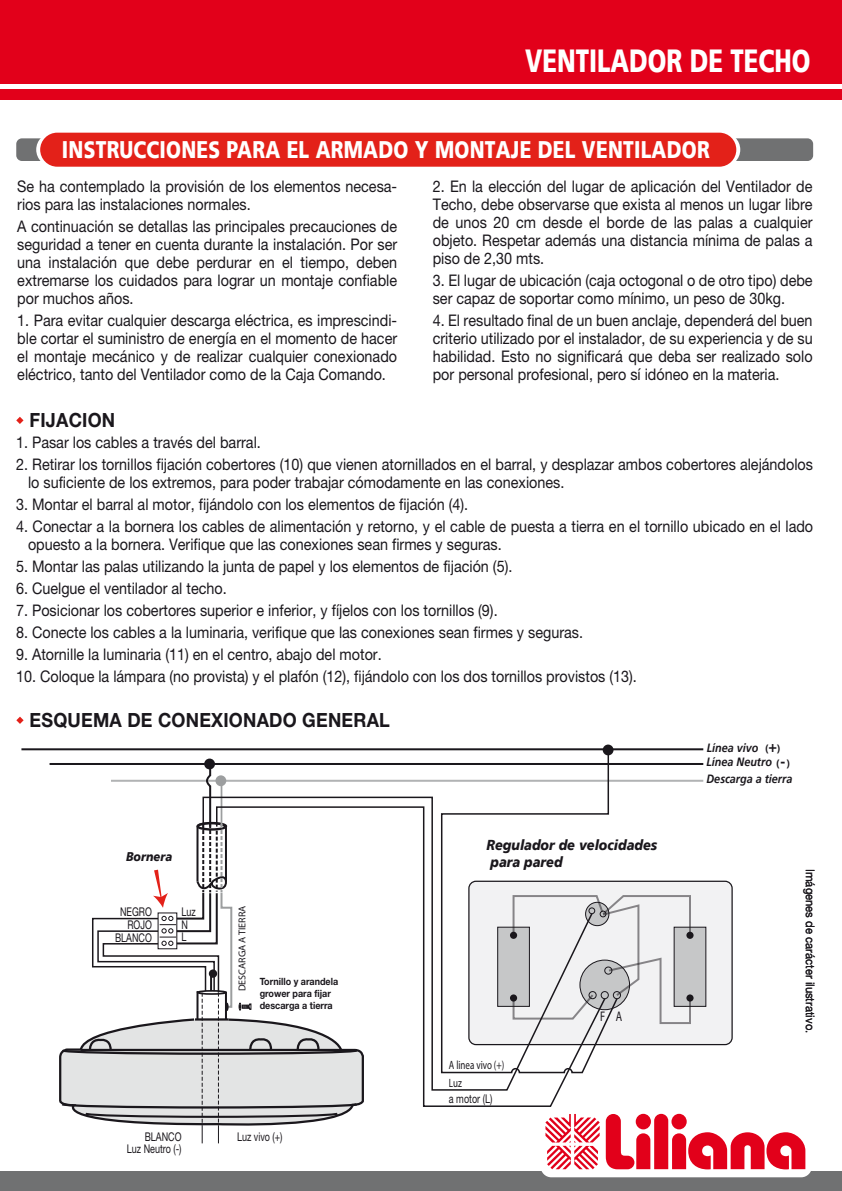
<style>
.page{position:relative;width:842px;height:1191px;background:#fff}
.page>*{position:absolute;margin:0;border:0;box-sizing:border-box;transform-origin:0 0}
.t1{font:900 32px "Frutiger 75";color:#fff;scale:.75 1}
.t2{font:900 24px "Frutiger 75";letter-spacing:.01em;color:#fff;scale:.8 1}
.t3{font:700 19.6px "Helvetica Neue";letter-spacing:.01em;color:#1a171c;scale:.92 1}
.t4{font:16px/18px "Helvetica Neue";color:#1a171c;scale:.9 1}
.t5{font:italic 900 14.4px/16px "Frutiger 76";color:#1a171c;scale:.89 1}
.t6{font:14px "Myriad Pro";color:#1a171c;scale:.75 1}
.t7{font:italic 900 12.6px "Frutiger 76";color:#1a171c;scale:.89 1}
.t8{font:12px/12.6px "Helvetica Neue";color:#1a171c;text-align:right;scale:.75 1}
.t9{font:italic 700 12px/14.4px "Frutiger 66";color:#1a171c;scale:.9 1}
.t10{font:12px "Helvetica Neue";color:#1a171c;scale:.94 1}
.t11{font:12px "Myriad Pro";color:#1a171c;scale:.75 1}
.t12{font:700 10px/12px "Helvetica Neue";color:#1a171c;scale:.9 1}
.t13{font:10px "Myriad Pro";color:#1a171c}
.t14{font:700 10px/15.4px "Frutiger 65";color:#1a171c;scale:.9 1}
.s1{font-size:16px}
</style>
<div class="page">
<div style="left:16px;top:138px;width:797px;height:23px;background:#707172;border-radius:6px"></div>
<div style="left:40px;top:133px;width:696px;height:34px;background:#e32119;border-radius:17px"></div>
<svg style="left:16px;top:417px;width:8px;height:7px"></svg>
<div style="left:204px;top:758px;width:11px;height:11px;background:#1a171c;border-radius:50%"></div>
<div style="left:603px;top:744px;width:10px;height:11px;background:#1a171c;border-radius:50%"></div>
<hr style="left:21px;top:748px;width:682px;height:2px;background:#1a171c">
<hr style="left:50px;top:763px;width:653px;height:2px;background:#1a171c">
<hr style="left:111px;top:779px;width:592px;height:2px;background:#b1b3b4">
<svg style="left:16px;top:716px;width:8px;height:8px"></svg>
<div style="left:469px;top:881px;width:263px;height:163px;background:#f2f2f3;border-radius:7px"></div>
<div style="left:674px;top:926px;width:32px;height:80px;background:#c6c7c8"></div>
<div style="left:686px;top:994px;width:7px;height:7px;background:#1a171c;border-radius:50%"></div>
<svg style="left:619px;top:895px;width:72px;height:129px"></svg>
<svg style="left:365px;top:796px;width:203px;height:295px"></svg>
<svg style="left:440px;top:751px;width:179px;height:323px"></svg>
<svg style="left:59px;top:765px;width:306px;height:378px"></svg>
<div style="left:0;top:1171px;width:842px;height:20px;background:#707172"></div>
<div style="left:541px;top:1155px;width:271px;height:22px;background:#fff;border-radius:11px"></div>
<svg style="left:606px;top:1113px;width:199px;height:56px"></svg>
<svg style="left:545px;top:1114px;width:55px;height:55px"></svg>
<div style="left:0;top:0;width:842px;height:83px;background:#e2001a"></div>
<div style="left:0;top:89px;width:842px;height:10px;background:#e2001a"></div>
<h1 class="t1" style="left:525px;top:41px;width:382px">VENTILADOR DE TECHO</h1>
<h2 class="t2" style="left:62px;top:135px;width:811px">INSTRUCCIONES PARA EL ARMADO Y MONTAJE DEL VENTILADOR</h2>
<p class="t4" style="left:17px;top:177px;width:424px">Se ha contemplado la provisión de los elementos necesa&shy;rios para las instalaciones normales.</p>
<p class="t4" style="left:17px;top:217px;width:424px;text-align:justify">A continuación se detallas las principales precauciones de seguridad a tener en cuenta durante la instalación. Por ser una instalación que debe perdurar en el tiempo, deben extremarse los cuidados para lograr un montaje confiable por muchos años.</p>
<p class="t4" style="left:17px;top:311px;width:424px;text-align:justify">1. Para evitar cualquier descarga eléctrica, es imprescindi&shy;ble cortar el suministro de energía en el momento de hacer el montaje mecánico y de realizar cualquier conexionado eléctrico, tanto del Ventilador como de la Caja Comando.</p>
<p class="t4" style="left:433px;top:177px;width:424px;text-align:justify">2. En la elección del lugar de aplicación del Ventilador de Techo, debe observarse que exista al menos un lugar libre de unos 20 cm desde el borde de las palas a cualquier objeto. Respetar además una distancia mínima de palas a piso de 2,30 mts.</p>
<p class="t4" style="left:433px;top:271px;width:424px">3. El lugar de ubicación (caja octogonal o de otro tipo) debe ser capaz de soportar como mínimo, un peso de 30kg.</p>
<p class="t4" style="left:433px;top:311px;width:424px;text-align:justify">4. El resultado final de un buen anclaje, dependerá del buen criterio utilizado por el instalador, de su experiencia y de su habilidad. Esto no significará que deba ser realizado solo por personal profesional, pero sí idóneo en la materia.</p>
<p class="t3" style="left:29px;top:408px;width:95px">FIJACION</p>
<p class="t4" style="left:16px;top:433px;width:274px">1. Pasar los cables a través del barral.</p>
<p class="t4" style="left:28px;top:455px;width:874px;text-indent:-12px">2. Retirar los tornillos fijación cobertores (10) que vienen atornillados en el barral, y desplazar ambos cobertores alejándolos lo suficiente de los extremos, para poder trabajar cómodamente en las conexiones.</p>
<p class="t4" style="left:16px;top:495px;width:504px">3. Montar el barral al motor, fijándolo con los elementos de fijación (4).</p>
<p class="t4" style="left:28px;top:517px;width:874px;text-indent:-12px">4. Conectar a la bornera los cables de alimentación y retorno, y el cable de puesta a tierra en el tornillo ubicado en el lado opuesto a la bornera. Verifique que las conexiones sean firmes y seguras.</p>
<p class="t4" style="left:16px;top:557px;width:553px">5. Montar las palas utilizando la junta de papel y los elementos de fijación (5).</p>
<p class="t4" style="left:16px;top:579px;width:236px">6. Cuelgue el ventilador al techo.</p>
<p class="t4" style="left:16px;top:601px;width:537px">7. Posicionar los cobertores superior e inferior, y fíjelos con los tornillos (9).</p>
<p class="t4" style="left:16px;top:623px;width:632px">8. Conecte los cables a la luminaria, verifique que las conexiones sean firmes y seguras.</p>
<p class="t4" style="left:16px;top:645px;width:408px">9. Atornille la luminaria (11) en el centro, abajo del motor.</p>
<p class="t4" style="left:16px;top:667px;width:691px">10. Coloque la lámpara (no provista) y el plafón (12), fijándolo con los dos tornillos provistos (13).</p>
<p class="t3" style="left:30px;top:708px;width:393px">ESQUEMA DE CONEXIONADO GENERAL</p>
<p class="t7" style="left:126px;top:849px;width:53px">Bornera</p>
<p class="t8" style="left:120px;top:905px;width:44px">NEGRO</p>
<p class="t8" style="left:115px;top:918px;width:51px">ROJO<br>BLANCO</p>
<p class="t8" style="left:182px;top:905px;width:21px">Luz</p>
<p class="t8" style="left:182px;top:918px;width:10px">N</p>
<p class="t8" style="left:182px;top:930px;width:8px">L</p>
<p class="t13" style="left:236px;top:991px;width:87px;rotate:-90deg">DESCARGA A TIERRA</p>
<p class="t12" style="left:260px;top:975px;width:89px">Tornillo y arandela grower para fijar descarga a tierra</p>
<p class="t8" style="left:145px;top:1130px;width:51px">BLANCO</p>
<p class="t8" style="left:237px;top:1130px;width:62px">Luz vivo (+)</p>
<p class="t8" style="left:127px;top:1142px;width:74px">Luz Neutro (-)</p>
<p class="t5" style="left:487px;top:837px;width:193px">Regulador de velocidades para pared</p>
<p class="t11" style="left:449px;top:1057px;width:75px">A linea vivo (+)</p>
<p class="t8" style="left:449px;top:1091px;width:59px">a motor (L)</p>
<p class="t11" style="left:449px;top:1075px;width:19px">Luz</p>
<p class="t6" style="left:600px;top:1008px;width:31px">F A</p>
<p class="t9" style="left:706px;top:740px;width:74px">Línea vivo<br>Línea Neutro</p>
<p class="t14" style="left:777px;top:740px;width:16px;text-indent:-11px">(<span class="s1">+</span>) (<span class="s1">-</span>)</p>
<p class="t9" style="left:706px;top:771px;width:97px">Descarga a tierra</p>
<p class="t10" style="left:817px;top:869px;width:176px;rotate:90deg">Imágenes de carácter ilustrativo.</p>
</div>
